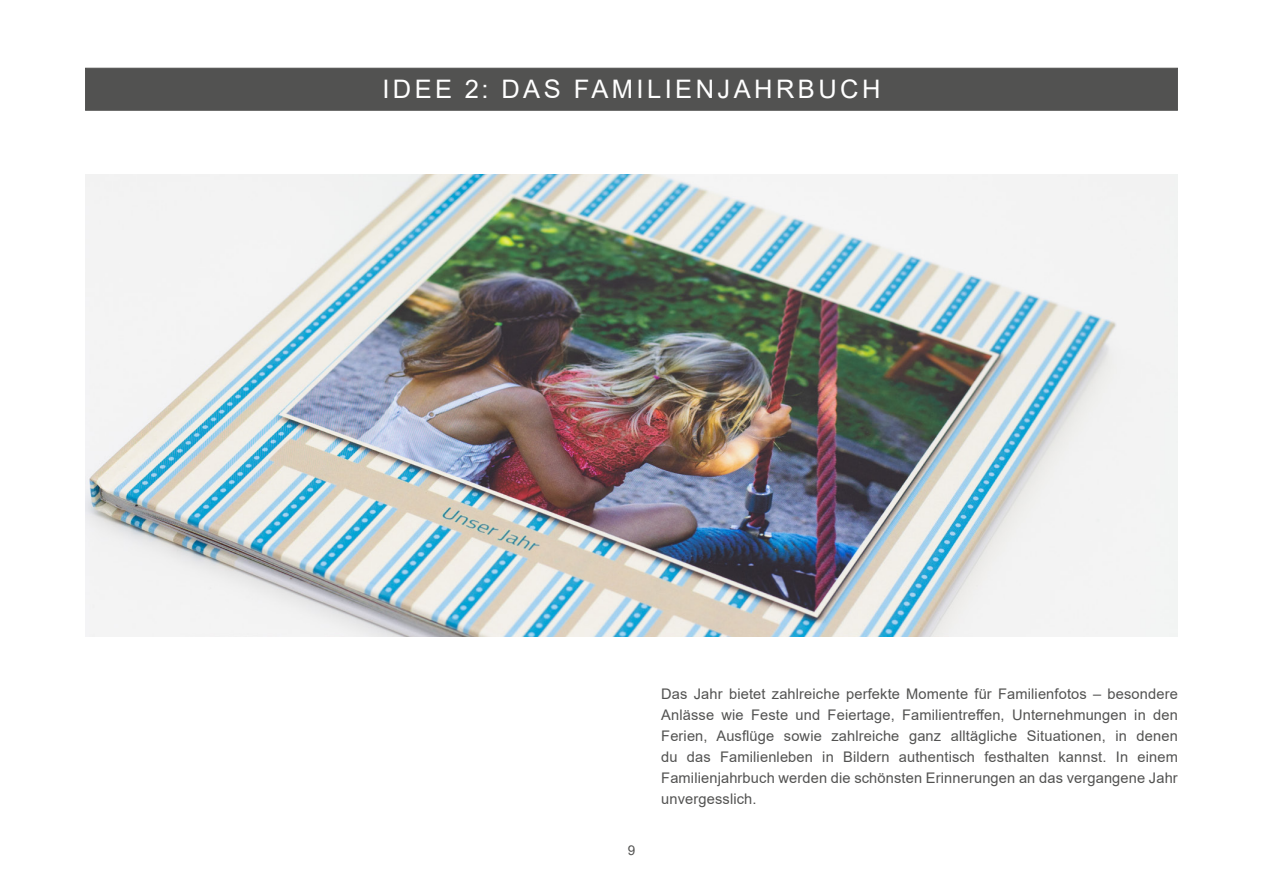
<style>
.page{position:relative;width:1263px;height:893px;background:#fff}
.page>*{position:absolute;margin:0;border:0;box-sizing:border-box;transform-origin:0 0}
.t1{font:25.5px "Arial";letter-spacing:.135em;color:#fff}
.t2{font:14.7px/21px "Arial";letter-spacing:.01em;color:#525251;text-align:justify}
.t3{font:13.5px "Arial";color:#525251}
</style>
<div class="page">
<img style="left:85px;top:174px;width:1093px;height:462px">
<div style="left:85px;top:68px;width:1093px;height:43px;background:#525251;border:1px solid #525251"></div>
<h1 class="t1" style="left:382px;top:72px;width:499px">IDEE 2: DAS FAMILIENJAHRBUCH</h1>
<p class="t3" style="left:628px;top:841px;width:9px">9</p>
<p class="t2" style="left:661px;top:683px;width:518px">Das Jahr bietet zahlreiche perfekte Momente für Familienfotos – besondere Anlässe wie Feste und Feiertage, Familientreffen, Unternehmungen in den Ferien, Ausflüge sowie zahlreiche ganz alltägliche Situationen, in denen du das Familienleben in Bildern authentisch festhalten kannst. In einem Familienjahrbuch werden die schönsten Erinnerungen an das vergangene Jahr unvergesslich.</p>
</div>
